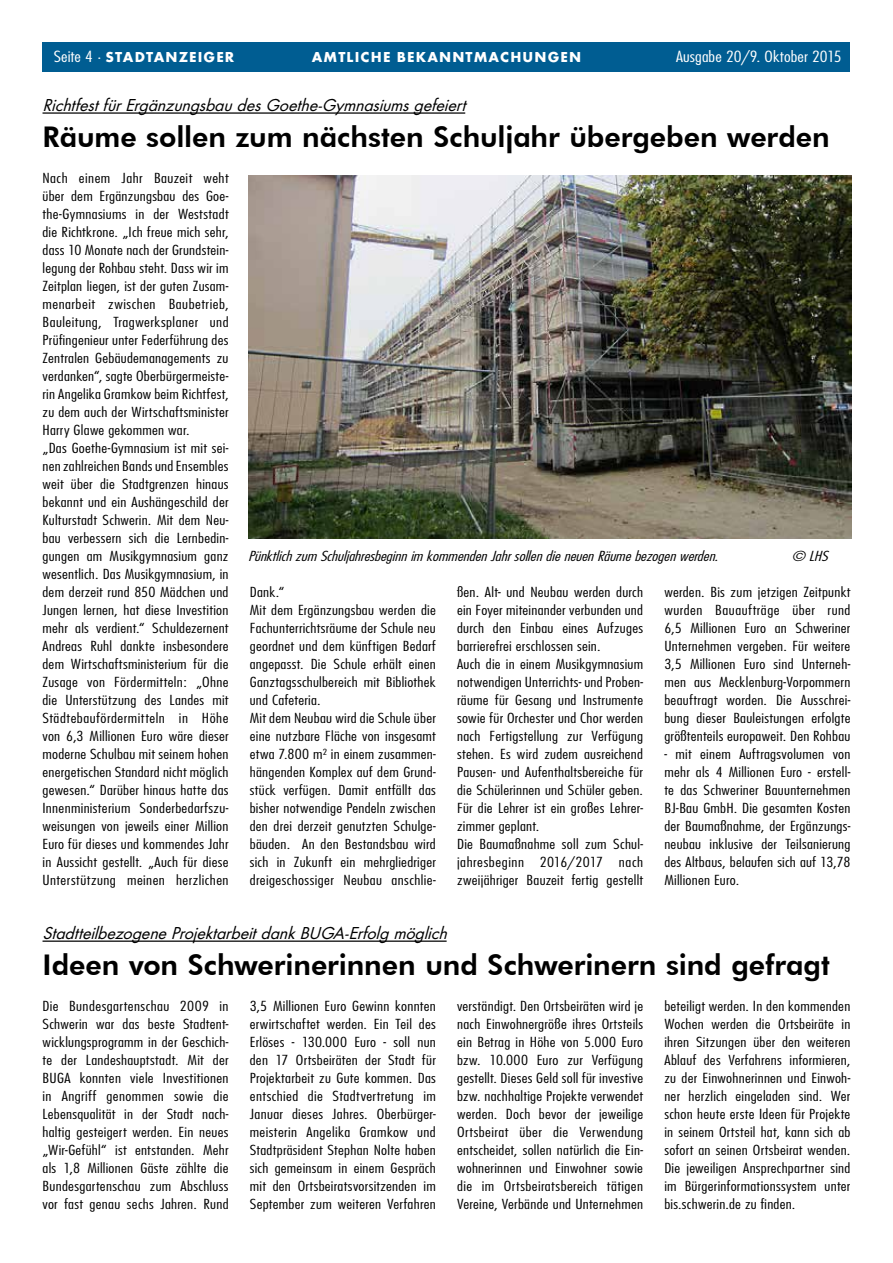
<style>
.page{position:relative;width:893px;height:1263px;background:#fff}
.page>*{position:absolute;margin:0;border:0;box-sizing:border-box;transform-origin:0 0}
.t1{font:800 28.5px "Futura BT";color:#000}
.t2{font:italic 18px "Futura TOT Boo";color:#000}
.t3{font:700 15px "Futura TOT";letter-spacing:.075em;color:#fff}
.t4{font:300 condensed 15px "Futura";color:#fff;scale:1.25 1}
.t5{font:300 condensed 13.5px/18px "Futura";letter-spacing:.015em;color:#000;text-align:justify;scale:1.25 1}
.t6{font:italic 300 condensed 13.5px "Futura";color:#000;scale:1.25 1}
.s1{font-family:"Futura";font-weight:300;font-stretch:condensed}
</style>
<div class="page">
<div style="left:43px;top:43px;width:807px;height:29px;background:#005d92"></div>
<hr style="left:43px;top:112px;width:422px;height:2px;background:#000">
<img style="left:248px;top:175px;width:603px;height:363px">
<hr style="left:43px;top:940px;width:404px;height:2px;background:#000">
<p class="t4" style="left:53px;top:47px;width:135px">Ausgabe 20/9. Oktober 2015</p>
<p class="t4" style="left:676px;top:47px;width:134px">Ausgabe 20/9. Oktober 2015</p>
<p class="t3" style="left:54px;top:48px;width:182px"><span class="s1">Seite 4 ·</span> STADTANZEIGER</p>
<p class="t3" style="left:312px;top:48px;width:271px">AMTLICHE BEKANNTMACHUNGEN</p>
<p class="t3" style="left:662px;top:48px;width:183px">STADTANZEIGER <span class="s1">· Seite 4</span></p>
<h2 class="t2" style="left:43px;top:95px;width:430px">RichtfestfürErgänzungsbaudesGoethe-Gymnasiumsgefeiert</h2>
<h1 class="t1" style="left:43px;top:120px;width:789px">Räume sollen zum nächsten Schuljahr übergeben werden</h1>
<p class="t5" style="left:43px;top:169px;width:150px;text-align:left">Nach einem Jahr Bauzeit weht über dem Ergänzungsbau des Goe&shy;the-Gymnasiums in der Weststadt die Richtkrone. „Ich freue mich sehr, dass 10 Monate nach der Grundstein&shy;legung der Rohbau steht. Dass wir im Zeitplan liegen, ist der guten Zusam&shy;menarbeit zwischen Baubetrieb, Bauleitung, Tragwerksplaner und Prüfingenieur unter Federführung des Zentralen Gebäudemanagements zu verdanken“, sagte Oberbürgermeiste&shy;rin Angelika Gramkow beim Richtfest, zu dem auch der Wirtschaftsminister Harry Glawe gekommen war.<br>„Das Goethe-Gymnasium ist mit sei&shy;nen zahlreichen Bands und Ensembles weit über die Stadtgrenzen hinaus bekannt und ein Aushängeschild der Kulturstadt Schwerin. Mit dem Neu&shy;bau verbessern sich die Lernbedin&shy;gungen am Musikgymnasium ganz wesentlich. Das Musikgymnasium, in dem derzeit rund 850 Mädchen und Jungen lernen, hat diese Investition mehr als verdient.“ Schuldezernent Andreas Ruhl dankte insbesondere dem Wirtschaftsministerium für die Zusage von Fördermitteln: „Ohne die Unterstützung des Landes mit Städtebaufördermitteln in Höhe von 6,3 Millionen Euro wäre dieser moderne Schulbau mit seinem hohen energetischen Standard nicht möglich gewesen.“ Darüber hinaus hatte das Innenministerium Sonderbedarfszu&shy;weisungen von jeweils einer Million Euro für dieses und kommendes Jahr in Aussicht gestellt. „Auch für diese Unterstützung meinen herzlichen</p>
<p class="t6" style="left:248px;top:548px;width:381px">Pünktlichzum Schuljahresbeginnim kommendenJahrsollendieneuenRäumebezogenwerden.</p>
<p class="t6" style="left:792px;top:548px;width:34px">© LHS</p>
<p class="t5" style="left:250px;top:583px;width:150px;text-align:left">Dank.“<br>Mit dem Ergänzungsbau werden die<br>Fachunterrichtsräume der Schule neu geordnet und dem künftigen Bedarf angepasst. Die Schule erhält einen<br>Ganztagsschulbereich mit Bibliothek und Cafeteria.<br>Mit dem Neubau wird die Schule über eine nutzbare Fläche von insgesamt etwa 7.800 m² in einem zusammen&shy;hängenden Komplex auf dem Grund&shy;stück verfügen. Damit entfällt das bisher notwendige Pendeln zwischen den drei derzeit genutzten Schulge&shy;bäuden. An den Bestandsbau wird sich in Zukunft ein mehrgliedriger dreigeschossiger Neubau anschlie-</p>
<p class="t5" style="left:457px;top:583px;width:150px;text-align:left">ßen. Alt- und Neubau werden durch ein Foyer miteinander verbunden und durch den Einbau eines Aufzuges barrierefrei erschlossen sein.<br>Auch die in einem Musikgymnasium notwendigen Unterrichts- und Proben&shy;räume für Gesang und Instrumente sowie für Orchester und Chor werden nach Fertigstellung zur Verfügung stehen. Es wird zudem ausreichend Pausen- und Aufenthaltsbereiche für die Schülerinnen und Schüler geben.<br>Für die Lehrer ist ein großes Lehrer&shy;zimmer geplant.<br>Die Baumaßnahme soll zum Schul&shy;jahresbeginn 2016/2017 nach zweijähriger Bauzeit fertig gestellt</p>
<p class="t5" style="left:664px;top:583px;width:150px">werden. Bis zum jetzigen Zeitpunkt wurden Bauaufträge über rund 6,5 Millionen Euro an Schweriner Unternehmen vergeben. Für weitere 3,5 Millionen Euro sind Unterneh&shy;men aus Mecklenburg-Vorpommern beauftragt worden. Die Ausschrei&shy;bung dieser Bauleistungen erfolgte größtenteils europaweit. Den Rohbau</p>
<p class="t5" style="left:664px;top:745px;width:150px">- mit einem Auftragsvolumen von mehr als 4 Millionen Euro - erstell&shy;te das Schweriner Bauunternehmen BJ-Bau GmbH. Die gesamten Kosten der Baumaßnahme, der Ergänzungs&shy;neubau inklusive der Teilsanierung des Altbaus, belaufen sich auf 13,78<br>Millionen Euro.</p>
<h2 class="t2" style="left:43px;top:923px;width:411px">StadtteilbezogeneProjektarbeitdankBUGA-Erfolgmöglich</h2>
<h1 class="t1" style="left:43px;top:948px;width:789px">Ideen von Schwerinerinnen und Schwerinern sind gefragt</h1>
<p class="t5" style="left:43px;top:997px;width:150px">Die Bundesgartenschau 2009 in Schwerin war das beste Stadtent&shy;wicklungsprogramm in der Geschich&shy;te der Landeshauptstadt. Mit der BUGA konnten viele Investitionen in Angriff genommen sowie die Lebensqualität in der Stadt nach&shy;haltig gesteigert werden. Ein neues „Wir-Gefühl“ ist entstanden. Mehr als 1,8 Millionen Gäste zählte die Bundesgartenschau zum Abschluss vor fast genau sechs Jahren. Rund</p>
<p class="t5" style="left:250px;top:997px;width:150px">3,5 Millionen Euro Gewinn konnten erwirtschaftet werden. Ein Teil des Erlöses - 130.000 Euro - soll nun den 17 Ortsbeiräten der Stadt für Projektarbeit zu Gute kommen. Das entschied die Stadtvertretung im Januar dieses Jahres. Oberbürger&shy;meisterin Angelika Gramkow und Stadtpräsident Stephan Nolte haben sich gemeinsam in einem Gespräch mit den Ortsbeiratsvorsitzenden im September zum weiteren Verfahren</p>
<p class="t5" style="left:457px;top:997px;width:150px">verständigt. Den Ortsbeiräten wird je nach Einwohnergröße ihres Ortsteils ein Betrag in Höhe von 5.000 Euro bzw. 10.000 Euro zur Verfügung gestellt. Dieses Geld soll für investive bzw. nachhaltige Projekte verwendet werden. Doch bevor der jeweilige Ortsbeirat über die Verwendung entscheidet, sollen natürlich die Ein&shy;wohnerinnen und Einwohner sowie die im Ortsbeiratsbereich tätigen Vereine, Verbände und Unternehmen</p>
<p class="t5" style="left:664px;top:997px;width:150px">beteiligt werden. In den kommenden Wochen werden die Ortsbeiräte in ihren Sitzungen über den weiteren Ablauf des Verfahrens informieren, zu der Einwohnerinnen und Einwoh&shy;ner herzlich eingeladen sind. Wer schon heute erste Ideen für Projekte in seinem Ortsteil hat, kann sich ab sofort an seinen Ortsbeirat wenden.<br>Die jeweiligen Ansprechpartner sind im Bürgerinformationssystem unter bis.schwerin.de zu finden.</p>
</div>
